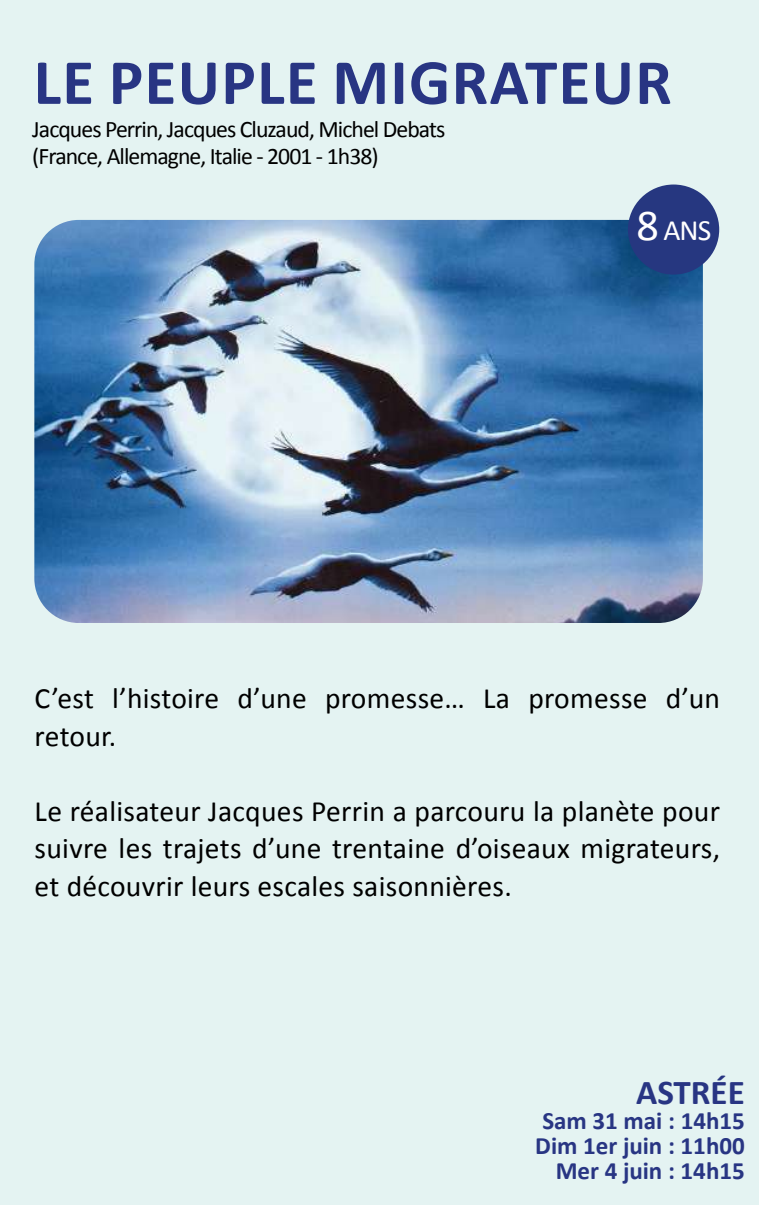
<style>
.page{position:relative;width:759px;height:1205px;background:#fff}
.page>*{position:absolute;margin:0;border:0;box-sizing:border-box;transform-origin:0 0}
.t1{font:700 65px "Calibri";letter-spacing:.02em;color:#283583}
.t2{font:700 35px "Calibri";color:#283583}
.t3{font:29.5px/37.5px "Calibri";letter-spacing:.01em;color:#000}
.t4{font:29.5px "Calibri";color:#fff}
.t5{font:700 25px/25px "Calibri";color:#283583;text-align:right}
.t6{font:23.75px/27.5px "Calibri";letter-spacing:-.04em;color:#000}
.s1{font-size:44.25px}
</style>
<div class="page">
<div style="left:0;top:0;width:758px;height:1205px;background:#e4f3f2"></div>
<img style="left:34px;top:220px;width:668px;height:403px">
<div style="left:627px;top:184px;width:92px;height:91px;background:#263780;border-radius:50%"></div>
<h1 class="t1" style="left:34px;top:36px;width:639px">LE PEUPLE MIGRATEUR</h1>
<p class="t6" style="left:32px;top:114px;width:414px">Jacques Perrin, Jacques Cluzaud, Michel Debats (France, Allemagne, Italie - 2001 - 1h38)</p>
<p class="t4" style="left:636px;top:210px;width:76px"><span class="s1">8</span> ANS</p>
<p class="t3" style="left:35px;top:679px;width:686px">C’est l’histoire d’une promesse… La promesse d’un retour.</p>
<p class="t3" style="left:35px;top:791px;width:686px;text-align:justify">Le réalisateur Jacques Perrin a parcouru la planète pour suivre les trajets d’une trentaine d’oiseaux migrateurs, et découvrir leurs escales saisonnières.</p>
<p class="t2" style="left:636px;top:1068px;width:110px">ASTRÉE</p>
<p class="t5" style="left:535px;top:1107px;width:211px">Sam 31 mai : 14h15<br>Dim 1er juin : 11h00<br>Mer 4 juin : 14h15</p>
</div>
